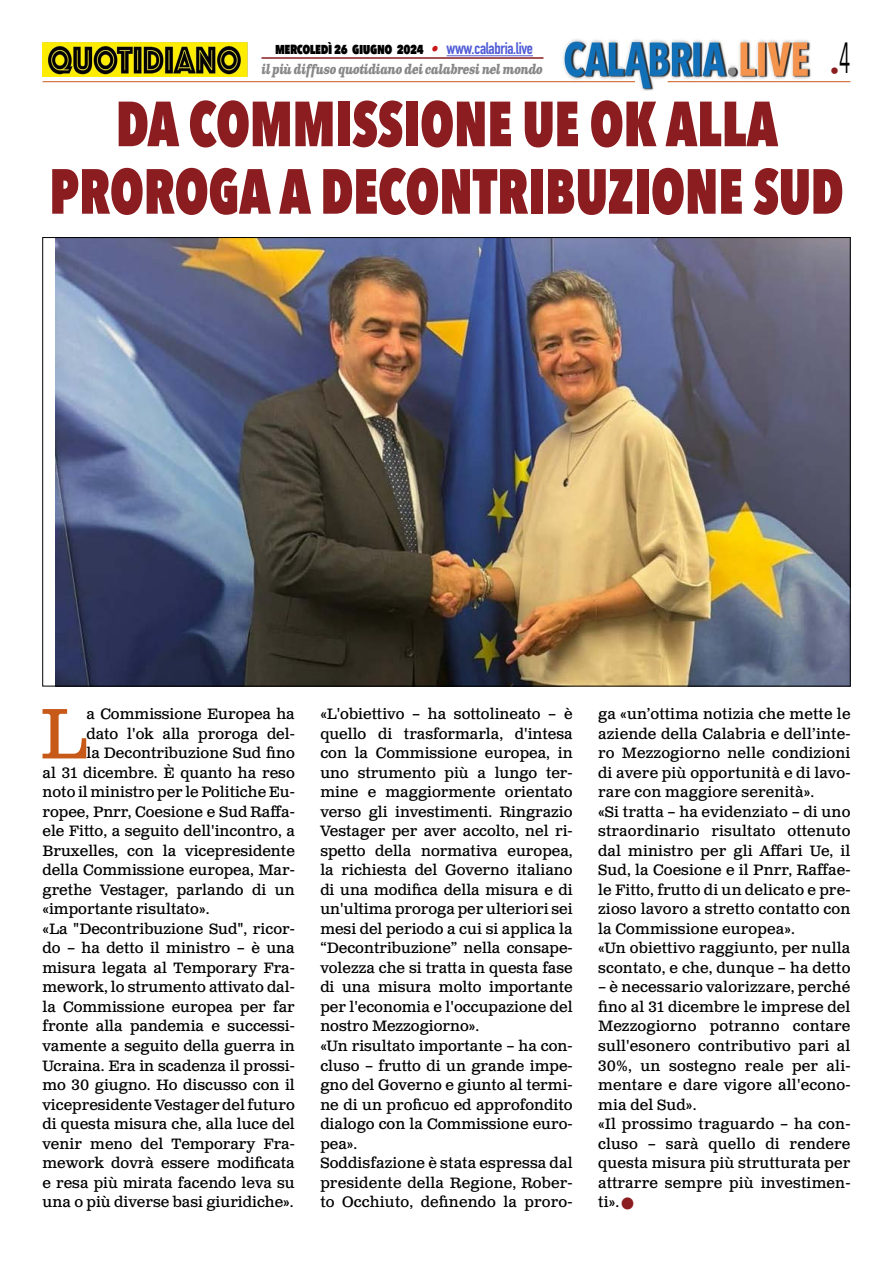
<style>
.page{position:relative;width:893px;height:1263px;background:#fff}
.page>*{position:absolute;margin:0;border:0;box-sizing:border-box;transform-origin:0 0}
.t1{font:71.25px "Clarendon Text Pro";color:#c85a19}
.t2{font:800 63px/67.5px "Avenir Next Condensed";color:#8b1c1f;text-align:center;scale:.84 1}
.t3{font:18px "Avenir Next Condensed";color:#8b1c1f}
.t4{font:15px/19.5px "Clarendon Text Pro";color:#000}
.t5{font:800 15px "Avenir Next Condensed";letter-spacing:-.03em;color:#000;scale:.9 1}
.t6{font:italic 700 13.5px "Clarendon Text Pro";letter-spacing:-.05em;color:#878787;scale:.79 1}
.s1{font-family:"Clarendon Text Pro";font-weight:700;font-style:italic;color:#ca181a}
.s2{font-family:"DIN Condensed";font-weight:700;font-size:16.5px;color:#4f5cd6}
.s3{color:#8b1c1f}
</style>
<div class="page">
<img style="left:563px;top:39px;width:248px;height:51px">
<hr style="left:43px;top:81px;width:592px;height:1px;background:#c85a19">
<hr style="left:668px;top:81px;width:182px;height:1px;background:#c85a19">
<hr style="left:447px;top:55px;width:86px;height:1px;background:#4f5cd6">
<hr style="left:261px;top:57px;width:282px;height:2px;background:#8b1c1f">
<img style="left:43px;top:42px;width:204px;height:35px">
<img style="left:55px;top:239px;width:793px;height:445px">
<p class="t3" style="left:830px;top:55px;width:22px">•<sup>4</sup></p>
<p class="t5" style="left:275px;top:39px;width:288px">mercoledì 26 giugno 2024 <span class="s1">•</span> <span class="s2">www.calabria.live</span></p>
<p class="t6" style="left:261px;top:61px;width:358px">il più diffuso quotidiano dei calabresi nel mondo</p>
<h2 class="t2" style="left:49px;top:90px;width:947px">DA COMMISSIONE UE OK ALLA<br>PROROGA A DECONTRIBUZIONE SUD</h2>
<h1 class="t1" style="left:40px;top:691px;width:48px">L</h1>
<p class="t4" style="left:86px;top:705px;width:210px">a Commissione Europea ha</p>
<p class="t4" style="left:86px;top:725px;width:210px">dato l'ok alla proroga del-</p>
<p class="t4" style="left:86px;top:744px;width:210px">la Decontribuzione Sud fino</p>
<p class="t4" style="left:43px;top:764px;width:254px">al 31 dicembre. È quanto ha reso</p>
<p class="t4" style="left:43px;top:783px;width:254px">noto il ministro per le Politiche Eu-</p>
<p class="t4" style="left:43px;top:803px;width:254px">ropee, Pnrr, Coesione e Sud Raffa-</p>
<p class="t4" style="left:43px;top:822px;width:254px">ele Fitto, a seguito dell'incontro, a</p>
<p class="t4" style="left:43px;top:842px;width:254px">Bruxelles, con la vicepresidente</p>
<p class="t4" style="left:43px;top:861px;width:254px">della Commissione europea, Mar-</p>
<p class="t4" style="left:43px;top:881px;width:254px">grethe Vestager, parlando di un</p>
<p class="t4" style="left:43px;top:900px;width:168px">«importante risultato».</p>
<p class="t4" style="left:43px;top:920px;width:254px">«La "Decontribuzione Sud", ricor-</p>
<p class="t4" style="left:43px;top:939px;width:254px">do – ha detto il ministro – è una</p>
<p class="t4" style="left:43px;top:959px;width:254px">misura legata al Temporary Fra-</p>
<p class="t4" style="left:43px;top:978px;width:254px">mework, lo strumento attivato dal-</p>
<p class="t4" style="left:43px;top:998px;width:254px">la Commissione europea per far</p>
<p class="t4" style="left:43px;top:1017px;width:254px">fronte alla pandemia e successi-</p>
<p class="t4" style="left:43px;top:1037px;width:254px">vamente a seguito della guerra in</p>
<p class="t4" style="left:43px;top:1056px;width:254px">Ucraina. Era in scadenza il prossi-</p>
<p class="t4" style="left:43px;top:1076px;width:254px">mo 30 giugno. Ho discusso con il</p>
<p class="t4" style="left:43px;top:1095px;width:254px">vicepresidente Vestager del futuro</p>
<p class="t4" style="left:43px;top:1115px;width:254px">di questa misura che, alla luce del</p>
<p class="t4" style="left:43px;top:1134px;width:254px">venir meno del Temporary Fra-</p>
<p class="t4" style="left:43px;top:1154px;width:254px">mework dovrà essere modificata</p>
<p class="t4" style="left:43px;top:1173px;width:254px">e resa più mirata facendo leva su</p>
<p class="t4" style="left:43px;top:1193px;width:253px">una o più diverse basi giuridiche».</p>
<p class="t4" style="left:320px;top:705px;width:254px">«L'obiettivo – ha sottolineato – è quello di trasformarla, d'intesa con la Commissione europea, in uno strumento più a lungo ter&shy;mine e maggiormente orientato verso gli investimenti. Ringrazio<br>Vestager per aver accolto, nel ri&shy;spetto della normativa europea, la richiesta del Governo italiano di una modifica della misura e di un'ultima proroga per ulteriori sei mesi del periodo a cui si applica la “Decontribuzione” nella consape&shy;volezza che si tratta in questa fase di una misura molto importante per l'economia e l'occupazione del nostro Mezzogiorno».<br>«Un risultato importante – ha con&shy;cluso – frutto di un grande impe&shy;gno del Governo e giunto al termi&shy;ne di un proficuo ed approfondito dialogo con la Commissione euro&shy;pea».<br>Soddisfazione è stata espressa dal presidente della Regione, Rober&shy;to Occhiuto, definendo la proro-</p>
<p class="t4" style="left:598px;top:705px;width:254px">ga «un’ottima notizia che mette le aziende della Calabria e dell’inte&shy;ro Mezzogiorno nelle condizioni di avere più opportunità e di lavo&shy;rare con maggiore serenità».<br>«Si tratta – ha evidenziato – di uno straordinario risultato ottenuto dal ministro per gli Affari Ue, il Sud, la Coesione e il Pnrr, Raffae&shy;le Fitto, frutto di un delicato e pre&shy;zioso lavoro a stretto contatto con la Commissione europea».<br>«Un obiettivo raggiunto, per nulla scontato, e che, dunque – ha detto</p>
<p class="t4" style="left:598px;top:978px;width:254px">– è necessario valorizzare, perché fino al 31 dicembre le imprese del<br>Mezzogiorno potranno contare sull'esonero contributivo pari al<br>30%, un sostegno reale per ali&shy;mentare e dare vigore all'econo&shy;mia del Sud».<br>«Il prossimo traguardo – ha con&shy;cluso – sarà quello di rendere questa misura più strutturata per attrarre sempre più investimen&shy;ti». <span class="s3">■</span></p>
</div>
